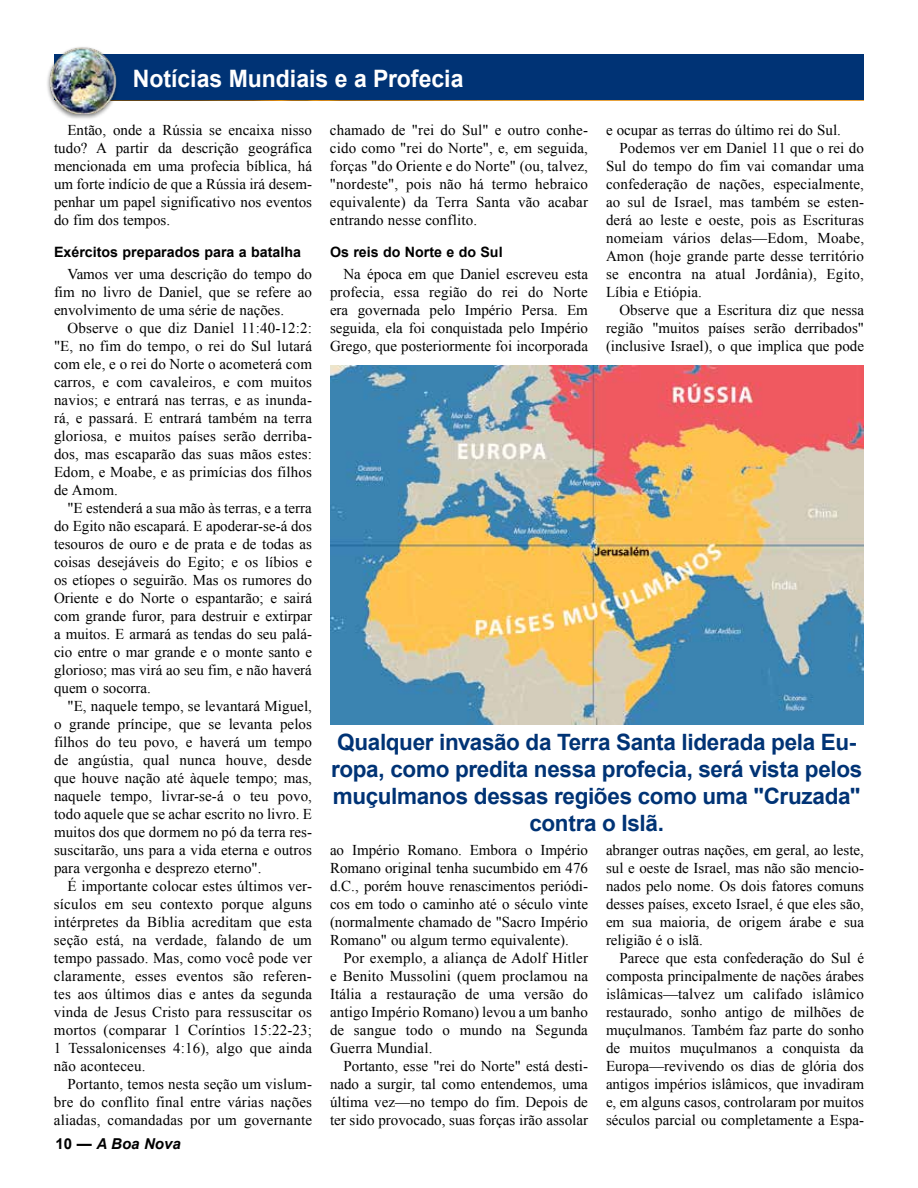
<style>
.page{position:relative;width:918px;height:1188px;background:#fff}
.page>*{position:absolute;margin:0;border:0;box-sizing:border-box;transform-origin:0 0}
.t1{font:700 24px "Arial";color:#fff;scale:.96 1}
.t2{font:700 22.5px/27px "Arial";letter-spacing:-.015em;color:#003375;text-align:center}
.t3{font:15px/18px "Times New Roman";letter-spacing:.005em;color:#000;text-align:justify}
.t4{font:italic 700 15px "Arial";color:#000}
.t5{font:700 14.25px "Arial";color:#000}
.s1{font-style:normal}
</style>
<div class="page">
<div style="left:54px;top:55px;width:810px;height:45px;background:#003375"></div>
<div style="left:45px;top:45px;width:75px;height:75px;background:#000;opacity:.5"></div>
<img style="left:45px;top:47px;width:75px;height:66px">
<img style="left:330px;top:365px;width:534px;height:360px">
<h1 class="t1" style="left:133px;top:62px;width:346px">Notícias Mundiais e a Profecia</h1>
<h1 class="t1" style="left:159px;top:61px;width:345px">Explorando a Palavra de Deus</h1>
<p class="t3" style="left:54px;top:121px;width:260px;text-indent:14px">Então, onde a Rússia se encaixa nisso tudo? A partir da descrição geográfica mencionada em uma profecia bíblica, há um forte indício de que a Rússia irá desem&shy;penhar um papel significativo nos eventos do fim dos tempos.</p>
<p class="t5" style="left:54px;top:242px;width:249px">Exércitos preparados para a batalha</p>
<p class="t3" style="left:54px;top:265px;width:260px;text-indent:14px">Vamos ver uma descrição do tempo do fim no livro de Daniel, que se refere ao envolvimento de uma série de nações.</p>
<p class="t3" style="left:54px;top:319px;width:260px;text-indent:14px">Observe o que diz Daniel 11:40-12:2: "E, no fim do tempo, o rei do Sul lutará com ele, e o rei do Norte o acometerá com carros, e com cavaleiros, e com muitos navios; e entrará nas terras, e as inunda&shy;rá, e passará. E entrará também na terra gloriosa, e muitos países serão derriba&shy;dos, mas escaparão das suas mãos estes:<br>Edom, e Moabe, e as primícias dos filhos de Amom.</p>
<p class="t3" style="left:54px;top:499px;width:260px;text-indent:14px">"E estenderá a sua mão às terras, e a terra do Egito não escapará. E apoderar-se-á dos tesouros de ouro e de prata e de todas as coisas desejáveis do Egito; e os líbios e os etíopes o seguirão. Mas os rumores do Oriente e do Norte o espantarão; e sairá com grande furor, para destruir e extirpar a muitos. E armará as tendas do seu palá&shy;cio entre o mar grande e o monte santo e glorioso; mas virá ao seu fim, e não haverá quem o socorra.</p>
<p class="t3" style="left:54px;top:697px;width:260px;text-indent:14px">"E, naquele tempo, se levantará Miguel, o grande príncipe, que se levanta pelos filhos do teu povo, e haverá um tempo de angústia, qual nunca houve, desde que houve nação até àquele tempo; mas, naquele tempo, livrar-se-á o teu povo, todo aquele que se achar escrito no livro. E muitos dos que dormem no pó da terra res&shy;suscitarão, uns para a vida eterna e outros para vergonha e desprezo eterno".</p>
<p class="t3" style="left:54px;top:877px;width:260px;text-indent:14px">É importante colocar estes últimos ver&shy;sículos em seu contexto porque alguns intérpretes da Bíblia acreditam que esta seção está, na verdade, falando de um tempo passado. Mas, como você pode ver claramente, esses eventos são referen&shy;tes aos últimos dias e antes da segunda vinda de Jesus Cristo para ressuscitar os mortos (comparar 1 Coríntios 15:22-23; 1 Tessalonicenses 4:16), algo que ainda não aconteceu.</p>
<p class="t3" style="left:54px;top:1075px;width:260px;text-indent:14px">Portanto, temos nesta seção um vislum&shy;bre do conflito final entre várias nações aliadas, comandadas por um governante</p>
<p class="t3" style="left:606px;top:121px;width:237px">e ocupar as terras do último rei do Sul.</p>
<p class="t3" style="left:620px;top:139px;width:246px">Podemos ver em Daniel 11 que o rei do</p>
<p class="t3" style="left:606px;top:157px;width:260px">Sul do tempo do fim vai comandar uma</p>
<p class="t3" style="left:606px;top:175px;width:260px">confederação de nações, especialmente,</p>
<p class="t3" style="left:606px;top:193px;width:260px">ao sul de Israel, mas também se esten-</p>
<p class="t3" style="left:606px;top:211px;width:260px">derá ao leste e oeste, pois as Escrituras</p>
<p class="t3" style="left:606px;top:229px;width:260px">nomeiam vários delas—Edom, Moabe,</p>
<p class="t3" style="left:606px;top:247px;width:260px">Amon (hoje grande parte desse território</p>
<p class="t3" style="left:606px;top:265px;width:259px">se encontra na atual Jordânia), Egito,</p>
<p class="t3" style="left:606px;top:283px;width:97px">Líbia e Etiópia.</p>
<p class="t3" style="left:620px;top:301px;width:246px">Observe que a Escritura diz que nessa</p>
<p class="t3" style="left:606px;top:319px;width:260px">região "muitos países serão derribados"</p>
<p class="t3" style="left:606px;top:337px;width:260px">(inclusive Israel), o que implica que pode</p>
<p class="t3" style="left:330px;top:121px;width:260px">chamado de "rei do Sul" e outro conhe&shy;cido como "rei do Norte", e, em seguida, forças "do Oriente e do Norte" (ou, talvez, "nordeste", pois não há termo hebraico equivalente) da Terra Santa vão acabar entrando nesse conflito.</p>
<p class="t5" style="left:330px;top:242px;width:174px">Os reis do Norte e do Sul</p>
<p class="t3" style="left:330px;top:265px;width:260px;text-indent:14px">Na época em que Daniel escreveu esta profecia, essa região do rei do Norte era governada pelo Império Persa. Em seguida, ela foi conquistada pelo Império Grego, que posteriormente foi incorporada</p>
<h2 class="t2" style="left:331px;top:729px;width:533px">Qualquer invasão da Terra Santa liderada pela Eu&shy;ropa, como predita nessa profecia, será vista pelos muçulmanos dessas regiões como uma "Cruzada" contra o Islã.</h2>
<p class="t3" style="left:330px;top:841px;width:260px">ao Império Romano. Embora o Império Romano original tenha sucumbido em 476 d.C., porém houve renascimentos periódi&shy;cos em todo o caminho até o século vinte (normalmente chamado de "Sacro Império Romano" ou algum termo equivalente).</p>
<p class="t3" style="left:330px;top:949px;width:260px;text-indent:14px">Por exemplo, a aliança de Adolf Hitler e Benito Mussolini (quem proclamou na Itália a restauração de uma versão do antigo Império Romano) levou a um banho de sangue todo o mundo na Segunda Guerra Mundial.</p>
<p class="t3" style="left:330px;top:1057px;width:260px;text-indent:14px">Portanto, esse "rei do Norte" está desti&shy;nado a surgir, tal como entendemos, uma última vez—no tempo do fim. Depois de ter sido provocado, suas forças irão assolar</p>
<p class="t3" style="left:606px;top:841px;width:260px">abranger outras nações, em geral, ao leste, sul e oeste de Israel, mas não são mencio&shy;nados pelo nome. Os dois fatores comuns desses países, exceto Israel, é que eles são, em sua maioria, de origem árabe e sua religião é o islã.</p>
<p class="t3" style="left:606px;top:949px;width:260px;text-indent:14px">Parece que esta confederação do Sul é composta principalmente de nações árabes islâmicas—talvez um califado islâmico restaurado, sonho antigo de milhões de muçulmanos. Também faz parte do sonho de muitos muçulmanos a conquista da Europa—revivendo os dias de glória dos antigos impérios islâmicos, que invadiram e, em alguns casos, controlaram por muitos séculos parcial ou completamente a Espa-</p>
<p class="t4" style="left:55px;top:1134px;width:127px"><span class="s1">10 —</span> A Boa Nova</p>
</div>
